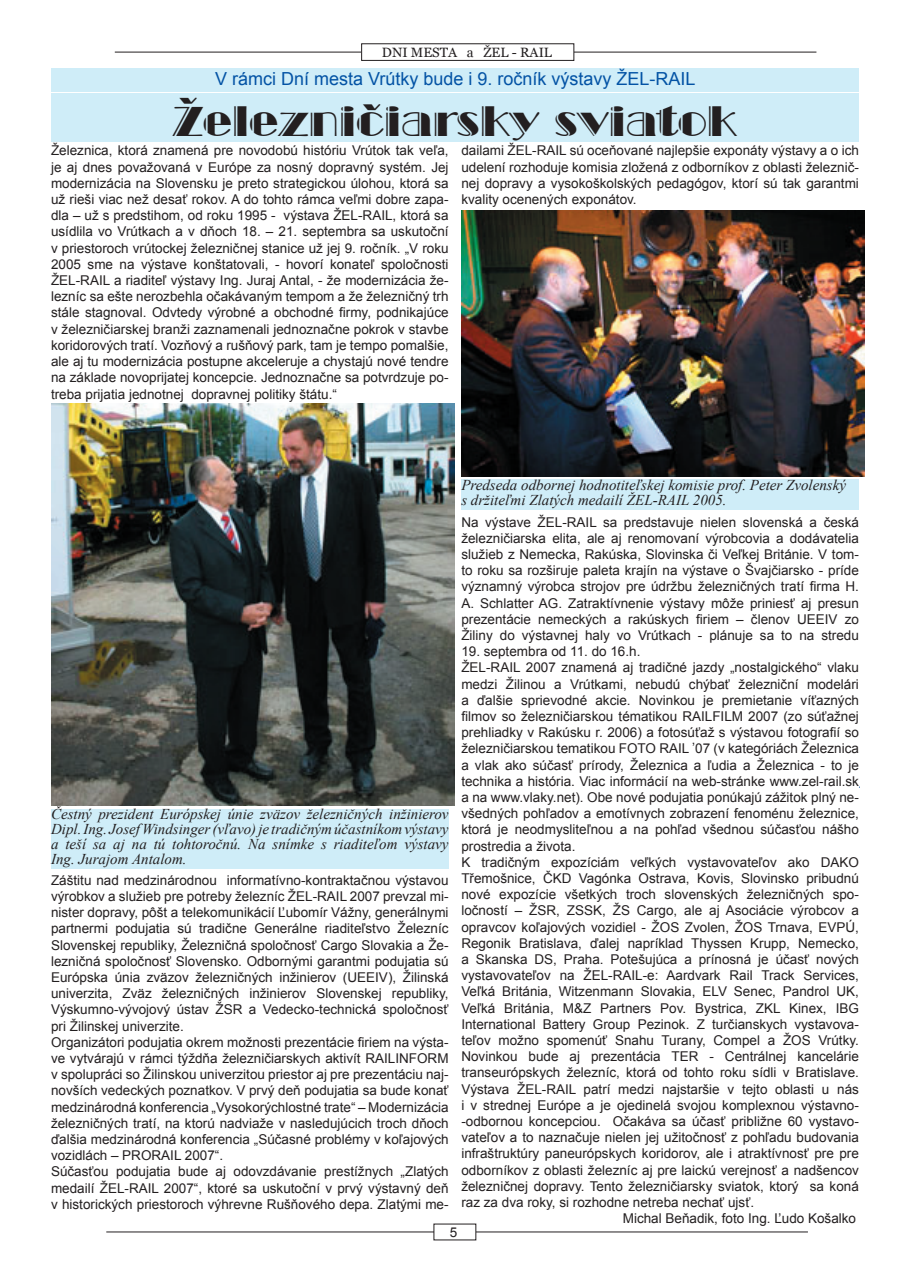
<style>
.page{position:relative;width:910px;height:1280px;background:#fff}
.page>*{position:absolute;margin:0;border:0;box-sizing:border-box;transform-origin:0 0}
.Obsah_tabu緆y{font:41.4px "Broadway Engraved BT";color:#231f20;scale:1.09 1}
.t1{font:18px "Arial";color:#0353a5}
.t2{font:italic 15px/15px "Times New Roman";color:#231f20;text-align:justify}
.Obsah_tabu緆y-2{font:13.5px/16.2px "Arial";color:#231f20;text-align:justify}
.t3{font:13.5px "Georgia";color:#231f20}
</style>
<div class="page">
<hr style="left:115px;top:52px;width:701px;height:1px;background:#231f20">
<div style="left:362px;top:44px;width:212px;height:16px;background:#fff"></div>
<div style="left:361px;top:44px;width:213px;height:17px;border:1px solid #231f20"></div>
<hr style="left:106px;top:1232px;width:702px;height:1px;background:#231f20">
<div style="left:434px;top:1224px;width:42px;height:16px;background:#fff"></div>
<div style="left:51px;top:94px;width:808px;height:48px;background:#cfedf8"></div>
<div style="left:51px;top:68px;width:808px;height:24px;background:#cfedf8"></div>
<div style="left:51px;top:809px;width:398px;height:59px;background:#cfedf8"></div>
<div style="left:461px;top:479px;width:398px;height:31px;background:#cfedf8"></div>
<img style="left:51px;top:404px;width:404px;height:402px">
<img style="left:461px;top:211px;width:404px;height:265px">
<p class="t3" style="left:382px;top:45px;width:172px">DNI MESTA a ŽEL - RAIL</p>
<p class="t1" style="left:215px;top:67px;width:482px">V rámci Dní mesta Vrútky bude i 9. ročník výstavy ŽEL-RAIL</p>
<p class="Obsah_tabu緆y" style="left:173px;top:96px;width:518px">Železničiarsky sviatok</p>
<p class="Obsah_tabu緆y-2" style="left:51px;top:143px;width:399px">Železnica, ktorá znamená pre novodobú históriu Vrútok tak veľa, je aj dnes považovaná v Európe za nosný dopravný systém. Jej modernizácia na Slovensku je preto strategickou úlohou, ktorá sa už rieši viac než desať rokov. A do tohto rámca veľmi dobre zapa&shy;dla – už s predstihom, od roku 1995 - výstava ŽEL-RAIL, ktorá sa usídlila vo Vrútkach a v dňoch 18. – 21. septembra sa uskutoční v priestoroch vrútockej železničnej stanice už jej 9. ročník. „V roku 2005 sme na výstave konštatovali, - hovorí konateľ spoločnosti ŽEL-RAIL a riaditeľ výstavy Ing. Juraj Antal, - že modernizácia že&shy;lezníc sa ešte nerozbehla očakávaným tempom a že železničný trh stále stagnoval. Odvtedy výrobné a obchodné firmy, podnikajúce v železničiarskej branži zaznamenali jednoznačne pokrok v stavbe koridorových tratí. Vozňový a rušňový park, tam je tempo pomalšie, ale aj tu modernizácia postupne akceleruje a chystajú nové tendre na základe novoprijatej koncepcie. Jednoznačne sa potvrdzuje po&shy;treba prijatia jednotnej dopravnej politiky štátu.“</p>
<p class="Obsah_tabu緆y-2" style="left:461px;top:143px;width:399px">dailami ŽEL-RAIL sú oceňované najlepšie exponáty výstavy a o ich udelení rozhoduje komisia zložená z odborníkov z oblasti železnič&shy;nej dopravy a vysokoškolských pedagógov, ktorí sú tak garantmi kvality ocenených exponátov.</p>
<p class="t2" style="left:461px;top:477px;width:386px">Predseda odbornej hodnotiteľskej komisie prof. Peter Zvolenský s držiteľmi Zlatých medailí ŽEL-RAIL 2005.</p>
<p class="Obsah_tabu緆y-2" style="left:461px;top:514px;width:399px">Na výstave ŽEL-RAIL sa predstavuje nielen slovenská a česká železničiarska elita, ale aj renomovaní výrobcovia a dodávatelia služieb z Nemecka, Rakúska, Slovinska či Veľkej Británie. V tom&shy;to roku sa rozširuje paleta krajín na výstave o Švajčiarsko - príde významný výrobca strojov pre údržbu železničných tratí firma H.<br>A. Schlatter AG. Zatraktívnenie výstavy môže priniesť aj presun prezentácie nemeckých a rakúskych firiem – členov UEEIV zo Žiliny do výstavnej haly vo Vrútkach - plánuje sa to na stredu</p>
<p class="Obsah_tabu緆y-2" style="left:461px;top:643px;width:181px">19. septembra od 11. do 16.h.</p>
<p class="Obsah_tabu緆y-2" style="left:461px;top:660px;width:399px">ŽEL-RAIL 2007 znamená aj tradičné jazdy „nostalgického“ vlaku medzi Žilinou a Vrútkami, nebudú chýbať železniční modelári a ďalšie sprievodné akcie. Novinkou je premietanie víťazných filmov so železničiarskou tématikou RAILFILM 2007 (zo súťažnej prehliadky v Rakúsku r. 2006) a fotosúťaž s výstavou fotografií so železničiarskou tematikou FOTO RAIL 07 (v kategóriách Železnica</p>
<p class="Obsah_tabu緆y-2" style="left:461px;top:727px;width:399px;line-height:25.2px;text-indent:231px">‚<br>a vlak ako súčasť prírody, Železnica a ľudia a Železnica - to je</p>
<p class="Obsah_tabu緆y-2" style="left:461px;top:773px;width:399px">technika a história. Viac informácií na web-stránke www.zel-rail.sk a na www.vlaky.net). Obe nové podujatia ponúkajú zážitok plný ne&shy;všedných pohľadov a emotívnych zobrazení fenoménu železnice, ktorá je neodmysliteľnou a na pohľad všednou súčasťou nášho prostredia a života.</p>
<p class="Obsah_tabu緆y-2" style="left:461px;top:854px;width:399px">K tradičným expozíciám veľkých vystavovateľov ako DAKO Třemošnice, ČKD Vagónka Ostrava, Kovis, Slovinsko pribudnú nové expozície všetkých troch slovenských železničných spo&shy;ločností – ŽSR, ZSSK, ŽS Cargo, ale aj Asociácie výrobcov a opravcov koľajových vozidiel - ŽOS Zvolen, ŽOS Trnava, EVPÚ, Regonik Bratislava, ďalej napríklad Thyssen Krupp, Nemecko, a Skanska DS, Praha. Potešujúca a prínosná je účasť nových vystavovateľov na ŽEL-RAIL-e: Aardvark Rail Track Services, Veľká Británia, Witzenmann Slovakia, ELV Senec, Pandrol UK, Veľká Británia, M&amp;Z Partners Pov. Bystrica, ZKL Kinex, IBG International Battery Group Pezinok. Z turčianskych vystavova&shy;teľov možno spomenúť Snahu Turany, Compel a ŽOS Vrútky.<br>Novinkou bude aj prezentácia TER - Centrálnej kancelárie transeurópskych železníc, ktorá od tohto roku sídli v Bratislave.<br>Výstava ŽEL-RAIL patrí medzi najstaršie v tejto oblasti u nás i v strednej Európe a je ojedinelá svojou komplexnou výstavno--odbornou koncepciou. Očakáva sa účasť približne 60 vystavo&shy;vateľov a to naznačuje nielen jej užitočnosť z pohľadu budovania infraštruktúry paneurópskych koridorov, ale i atraktívnosť pre pre odborníkov z oblasti železníc aj pre laickú verejnosť a nadšencov železničnej dopravy. Tento železničiarsky sviatok, ktorý sa koná raz za dva roky, si rozhodne netreba nechať ujsť.</p>
<p class="Obsah_tabu緆y-2" style="left:623px;top:1210px;width:235px">Michal Beňadik, foto Ing. Ľudo Košalko</p>
<p class="t2" style="left:51px;top:806px;width:399px">Čestný prezident Európskej únie zväzov železničných inžinierov Dipl. Ing. Josef Windsinger (vľavo) je tradičným účastníkom výstavy a teší sa aj na tú tohtoročnú. Na snímke s riaditeľom výstavy Ing. Jurajom Antalom.</p>
<p class="Obsah_tabu緆y-2" style="left:51px;top:872px;width:399px">Záštitu nad medzinárodnou informatívno-kontraktačnou výstavou výrobkov a služieb pre potreby železníc ŽEL-RAIL 2007 prevzal mi&shy;nister dopravy, pôšt a telekomunikácií Ľubomír Vážny, generálnymi partnermi podujatia sú tradične Generálne riaditeľstvo Železníc Slovenskej republiky, Železničná spoločnosť Cargo Slovakia a Že&shy;lezničná spoločnosť Slovensko. Odbornými garantmi podujatia sú Európska únia zväzov železničných inžinierov (UEEIV), Žilinská univerzita, Zväz železničných inžinierov Slovenskej republiky, Výskumno-vývojový ústav ŽSR a Vedecko-technická spoločnosť pri Žilinskej univerzite.</p>
<p class="Obsah_tabu緆y-2" style="left:51px;top:1034px;width:399px">Organizátori podujatia okrem možnosti prezentácie firiem na výsta&shy;ve vytvárajú v rámci týždňa železničiarskych aktivít RAILINFORM v spolupráci so Žilinskou univerzitou priestor aj pre prezentáciu naj&shy;novších vedeckých poznatkov. V prvý deň podujatia sa bude konať medzinárodná konferencia „Vysokorýchlostné trate“ – Modernizácia železničných tratí, na ktorú nadviaže v nasledujúcich troch dňoch ďalšia medzinárodná konferencia „Súčasné problémy v koľajových vozidlách – PRORAIL 2007“.</p>
<p class="Obsah_tabu緆y-2" style="left:51px;top:1164px;width:399px">Súčasťou podujatia bude aj odovzdávanie prestížnych „Zlatých medailí ŽEL-RAIL 2007“, ktoré sa uskutoční v prvý výstavný deň v historických priestoroch výhrevne Rušňového depa. Zlatými me-</p>
<p class="Obsah_tabu緆y-2" style="left:450px;top:1225px;width:9px">5</p>
</div>
